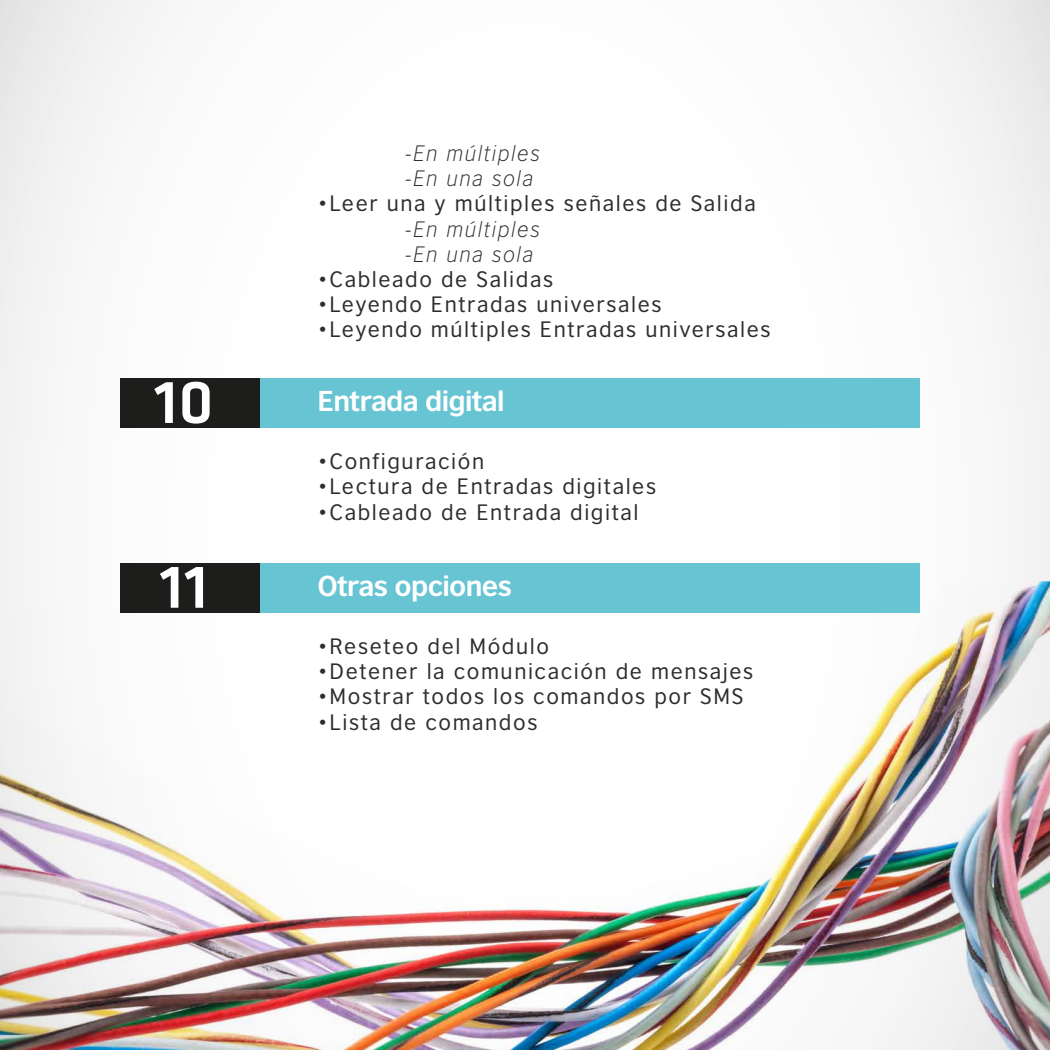
<style>
.page{position:relative;width:1050px;height:1050px;background:#fff}
.page>*{position:absolute;margin:0;border:0;box-sizing:border-box;transform-origin:0 0}
.t1{font:500 63px "Klavika";color:#fff}
.t2{font:700 27.12px "British Council Sans";letter-spacing:-.025em;color:#fff}
.t3{font:21px "British Council Sans";letter-spacing:.075em;color:#2e2d2c}
.t4{font:italic 300 21px/25.2px "British Council Sans";letter-spacing:.075em;color:#2e2d2c}
</style>
<div class="page">
<div style="left:121px;top:378px;width:139px;height:50px;background:#1d1d1b"></div>
<div style="left:121px;top:563px;width:139px;height:50px;background:#1d1d1b"></div>
<div style="left:260px;top:378px;width:660px;height:50px;background:#67c4d3"></div>
<div style="left:260px;top:563px;width:660px;height:50px;background:#67c4d3"></div>
<img style="left:0;top:581px;width:1050px;height:469px">
<h1 class="t1" style="left:154px;top:368px;width:62px">10</h1>
<h1 class="t1" style="left:159px;top:553px;width:50px">11</h1>
<p class="t4" style="left:405px;top:141px;width:136px">-En múltiples -En una sola</p>
<p class="t3" style="left:318px;top:191px;width:440px">•Leer una y múltiples señales de Salida</p>
<p class="t4" style="left:405px;top:216px;width:136px">-En múltiples -En una sola</p>
<p class="t3" style="left:318px;top:267px;width:237px">•Cableado de Salidas</p>
<p class="t3" style="left:318px;top:292px;width:346px">•Leyendo Entradas universales</p>
<p class="t3" style="left:318px;top:317px;width:455px">•Leyendo múltiples Entradas universales</p>
<p class="t2" style="left:318px;top:384px;width:189px">Entrada digital</p>
<p class="t3" style="left:318px;top:449px;width:168px">•Configuración</p>
<p class="t3" style="left:318px;top:474px;width:340px">•Lectura de Entradas digitales</p>
<p class="t3" style="left:318px;top:499px;width:323px">•Cableado de Entrada digital</p>
<p class="t2" style="left:318px;top:569px;width:196px">Otras opciones</p>
<p class="t3" style="left:318px;top:634px;width:233px">•Reseteo del Módulo</p>
<p class="t3" style="left:318px;top:659px;width:437px">•Detener la comunicación de mensajes</p>
<p class="t3" style="left:318px;top:684px;width:427px">•Mostrar todos los comandos por SMS</p>
<p class="t3" style="left:318px;top:709px;width:221px">•Lista de comandos</p>
</div>
